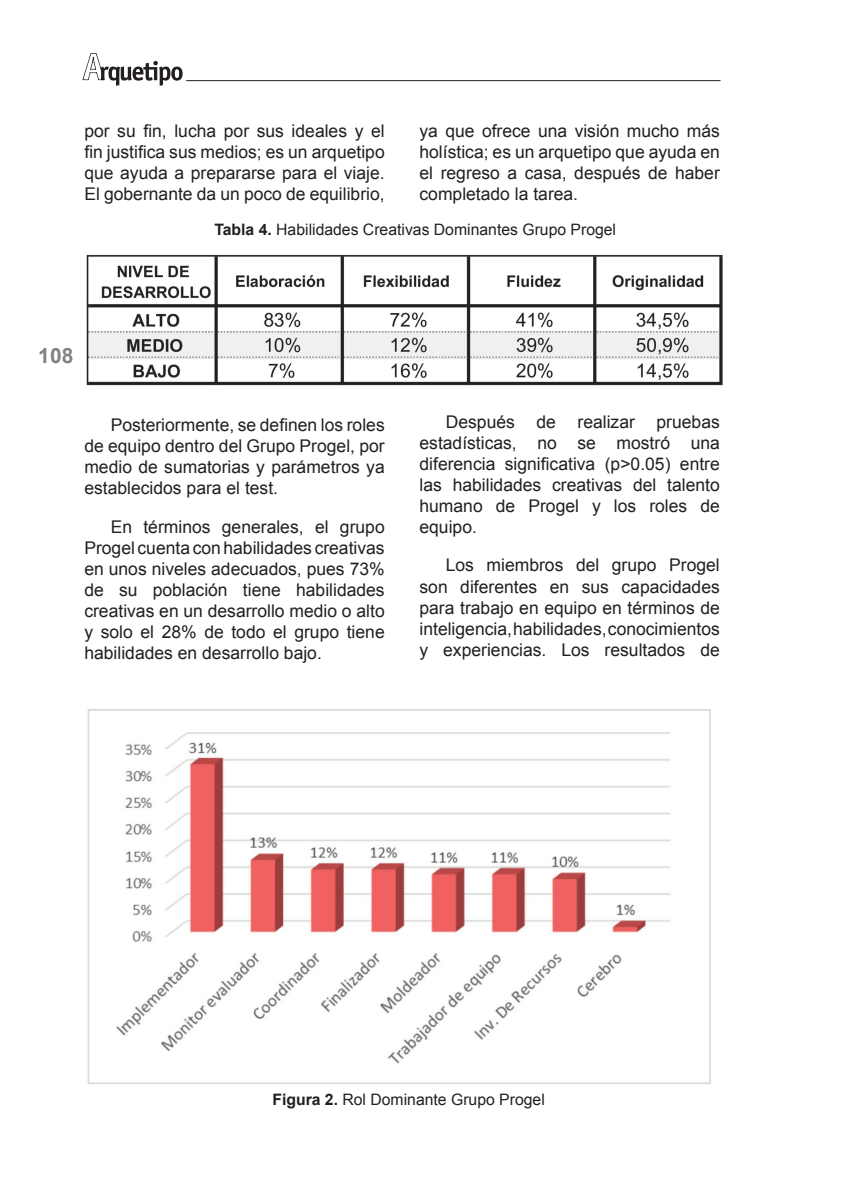
<style>
.page{position:relative;width:844px;height:1191px;background:#fff}
.page>*{position:absolute;margin:0;border:0;box-sizing:border-box;transform-origin:0 0}
.t1{font:700 21px "Arial";color:#808285}
.t2{font:17.5px/21px "Arial";color:#231f20;text-align:justify}
.t3{font:15.75px "Arial";color:#231f20}
.s1{font-weight:700}
</style>
<div class="page">
<svg style="left:83px;top:53px;width:99px;height:33px"></svg>
<hr style="left:186px;top:80px;width:534px;height:1px;background:#231f20">
<img style="left:86px;top:254px;width:637px;height:132px">
<img style="left:87px;top:709px;width:624px;height:375px">
<p class="t2" style="left:84px;top:120px;width:302px">por su fin, lucha por sus ideales y el fin justifica sus medios; es un arquetipo que ayuda a prepararse para el viaje.<br>El gobernante da un poco de equilibrio,</p>
<p class="t2" style="left:419px;top:120px;width:302px">ya que ofrece una visión mucho más holística; es un arquetipo que ayuda en el regreso a casa, después de haber completado la tarea.</p>
<p class="t3" style="left:214px;top:219px;width:403px"><span class="s1">Tabla 4.</span> Habilidades Creativas Dominantes Grupo Progel</p>
<p class="t1" style="left:38px;top:341px;width:37px">108</p>
<p class="t2" style="left:84px;top:415px;width:302px;text-indent:26px">Posteriormente, se definen los roles de equipo dentro del Grupo Progel, por medio de sumatorias y parámetros ya establecidos para el test.</p>
<p class="t2" style="left:84px;top:516px;width:302px;text-indent:26px">En términos generales, el grupo Progel cuenta con habilidades creativas en unos niveles adecuados, pues 73% de su población tiene habilidades creativas en un desarrollo medio o alto y solo el 28% de todo el grupo tiene habilidades en desarrollo bajo.</p>
<p class="t2" style="left:419px;top:411px;width:302px;text-indent:26px">Después de realizar pruebas estadísticas, no se mostró una diferencia significativa (p&gt;0.05) entre las habilidades creativas del talento humano de Progel y los roles de equipo.</p>
<p class="t2" style="left:419px;top:555px;width:302px;text-indent:26px">Los miembros del grupo Progel son diferentes en sus capacidades para trabajo en equipo en términos de inteligencia, habilidades, conocimientos y experiencias. Los resultados de</p>
<p class="t3" style="left:272px;top:1089px;width:274px"><span class="s1">Figura 2.</span> Rol Dominante Grupo Progel</p>
</div>
